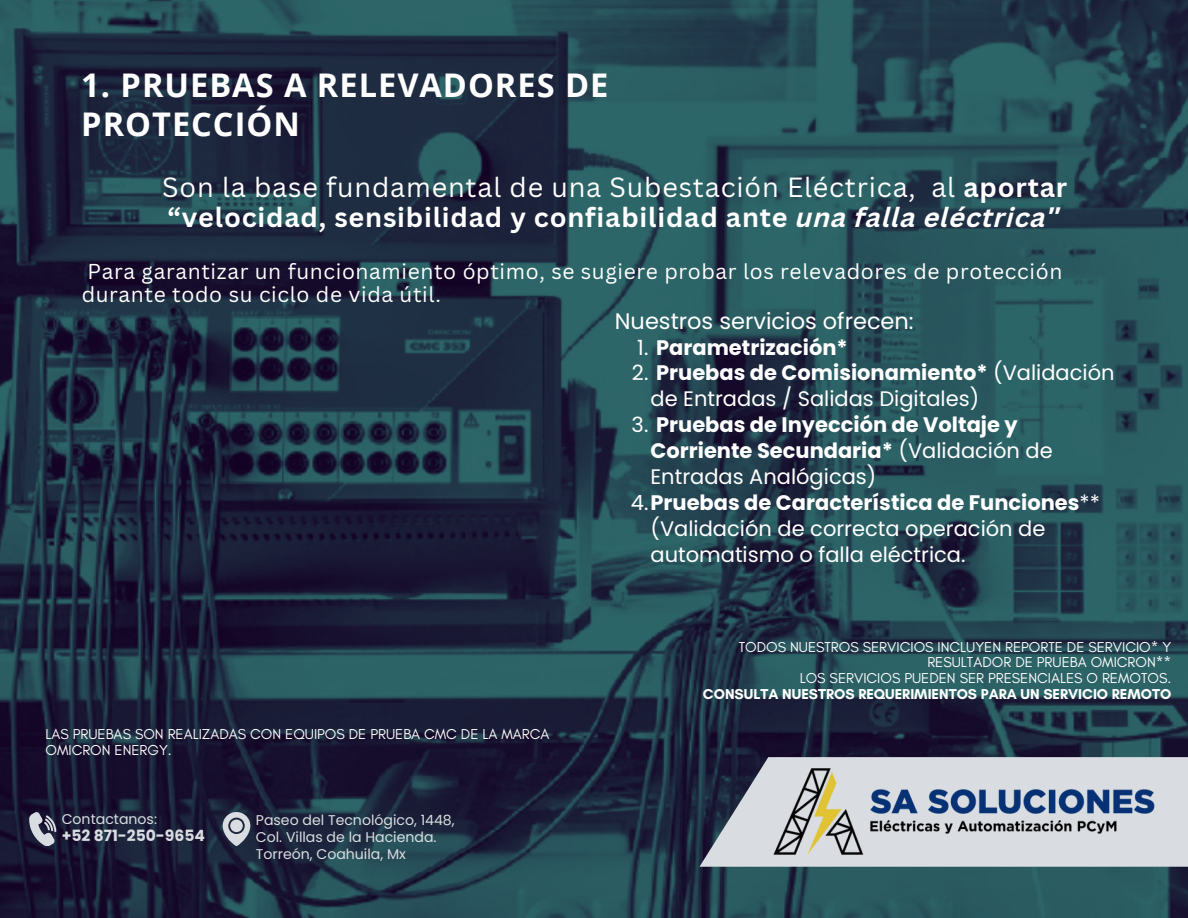
<style>
.page{position:relative;width:1188px;height:918px;background:#fff}
.page>*{position:absolute;margin:0;border:0;box-sizing:border-box;transform-origin:0 0}
.t1{font:700 32.55px/39.3px "Open Sans";letter-spacing:.03em;color:#fff}
.t2{font:27px/30.3px "Canva Sans";letter-spacing:.03em;color:#fff}
.t3{font:22.5px "Poppins";color:#fff}
.t4{font:21px/25.8px "Poppins";color:#fff}
.t5{font:21px/23.7px "Canva Sans";letter-spacing:.03em;color:#fff}
.t6{font:700 21px/25.8px "Poppins";color:#fff}
.t7{font:700 15.45px "Poppins";color:#d9dde1}
.t8{font:14.7px/15.8px "Glacial Indifference";color:#fff}
.t9{font:14.1px/17px "Poppins";color:#d9dde1}
.s1{font-weight:700}
.s2{font-weight:700;font-style:italic}
.s3{font-family:"Noto Sans Gurmukhi";font-weight:700}
.s4{font-weight:400}
</style>
<div class="page">
<img style="left:0;top:0;width:1188px;height:918px">
<svg style="left:223px;top:812px;width:27px;height:34px"></svg>
<svg style="left:29px;top:812px;width:27px;height:34px"></svg>
<svg style="left:699px;top:757px;width:41px;height:110px;background:#525a6c"></svg>
<img style="left:740px;top:745px;width:448px;height:134px">
<h1 class="t1" style="left:81px;top:64px;width:529px">1. PRUEBAS A RELEVADORES DE<br>PROTECCIÓN</h1>
<h2 class="t2" style="left:162px;top:171px;width:907px">Son la base fundamental de una Subestación Eléctrica, al <span class="s1">aportar “velocidad, sensibilidad y confiabilidad ante</span> <span class="s2">una falla eléctrica</span><span class="s3">”</span></h2>
<h3 class="t5" style="left:82px;top:259px;width:982px">Para garantizar un funcionamiento óptimo, se sugiere probar los relevadores de protección durante todo su ciclo de vida útil.</h3>
<p class="t3" style="left:615px;top:305px;width:300px">Nuestros servicios ofrecen:</p>
<h5 class="t6" style="left:637px;top:334px;width:212px"><span class="s4">1.</span> Parametrización*</h5>
<p class="t4" style="left:651px;top:360px;width:466px;text-indent:-19px">2. <span class="s1">Pruebas de Comisionamiento*</span> (Validación de Entradas / Salidas Digitales)</p>
<p class="t6" style="left:651px;top:412px;width:404px;text-indent:-19px"><span class="s4">3.</span> Pruebas de Inyección de Voltaje y<br>Corriente Secundaria* <span class="s4">(Validación de<br>Entradas Analógicas)</span></p>
<h4 class="t4" style="left:651px;top:490px;width:451px;text-indent:-20px">4.<span class="s1">Pruebas de Característica de Funciones</span>** (Validación de correcta operación de automatismo o falla eléctrica.</h4>
<p class="t8" style="left:45px;top:726px;width:506px">LAS PRUEBAS SON REALIZADAS CON EQUIPOS DE PRUEBA CMC DE LA MARCA<br>OMICRON ENERGY.</p>
<p class="t9" style="left:62px;top:811px;width:97px">Contactanos:</p>
<p class="t9" style="left:256px;top:812px;width:200px">Paseo del Tecnológico, 1448,<br>Col. Villas de la Hacienda.</p>
<p class="t9" style="left:256px;top:845px;width:151px">Torreón, Coahuila, Mx</p>
<h3 class="t7" style="left:62px;top:825px;width:145px">+52 871-250-9654</h3>
<p class="t8" style="left:703px;top:639px;width:470px;text-align:right">TODOS NUESTROS SERVICIOS INCLUYEN REPORTE DE SERVICIO* Y RESULTADOR DE PRUEBA OMICRON**<br>LOS SERVICIOS PUEDEN SER PRESENCIALES O REMOTOS.<br><span class="s1">CONSULTA NUESTROS REQUERIMIENTOS PARA UN SERVICIO REMOTO</span></p>
</div>
